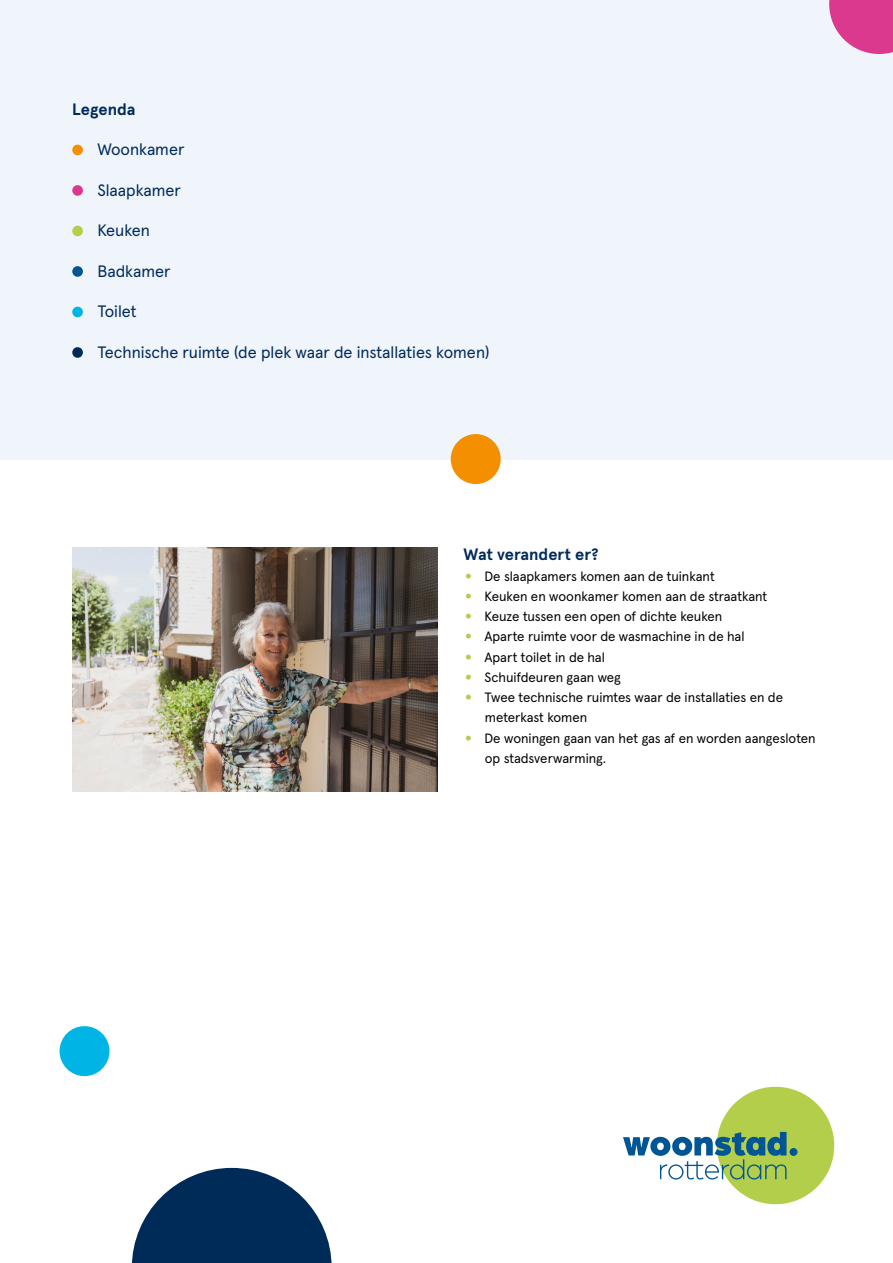
<style>
.page{position:relative;width:893px;height:1263px;background:#fff}
.page>*{position:absolute;margin:0;border:0;box-sizing:border-box;transform-origin:0 0}
.t1{font:16.5px "Apercu Pro";color:#002b59}
.t2{font:700 16.5px "Apercu Pro";color:#002b59}
.t3{font:13.5px/20.2px "Apercu Pro";color:#000}
.s1{font-size:30px;color:#b3ce4b}
</style>
<div class="page">
<div style="left:0;top:0;width:893px;height:459px;background:#f0f4fb"></div>
<svg style="left:132px;top:1168px;width:200px;height:95px"></svg>
<div style="left:60px;top:1026px;width:49px;height:50px;background:#00b5e5;border-radius:50%"></div>
<div style="left:717px;top:1087px;width:117px;height:117px;background:#b3ce4b;border-radius:50%"></div>
<div style="left:789px;top:1148px;width:8px;height:8px;background:#005594;border-radius:50%"></div>
<svg style="left:623px;top:1132px;width:163px;height:47px"></svg>
<svg style="left:829px;top:0;width:64px;height:54px"></svg>
<div style="left:451px;top:434px;width:50px;height:50px;background:#f38f00;border-radius:50%"></div>
<div style="left:72px;top:145px;width:11px;height:10px;background:#f38f00;border-radius:50%"></div>
<div style="left:72px;top:185px;width:11px;height:11px;background:#db398d;border-radius:50%"></div>
<div style="left:72px;top:226px;width:11px;height:10px;background:#b3ce4b;border-radius:50%"></div>
<div style="left:72px;top:266px;width:11px;height:11px;background:#005594;border-radius:50%"></div>
<div style="left:72px;top:307px;width:11px;height:10px;background:#00b5e5;border-radius:50%"></div>
<div style="left:72px;top:347px;width:11px;height:11px;background:#002b59;border-radius:50%"></div>
<img style="left:72px;top:548px;width:366px;height:243px">
<p class="t2" style="left:72px;top:96px;width:65px">Legenda</p>
<p class="t1" style="left:97px;top:137px;width:89px">Woonkamer</p>
<p class="t1" style="left:97px;top:177px;width:85px">Slaapkamer</p>
<p class="t1" style="left:97px;top:218px;width:54px">Keuken</p>
<p class="t1" style="left:97px;top:258px;width:75px">Badkamer</p>
<p class="t1" style="left:97px;top:299px;width:41px">Toilet</p>
<p class="t1" style="left:97px;top:339px;width:393px">Technische ruimte (de plek waar de installaties komen)</p>
<p class="t2" style="left:463px;top:542px;width:137px">Wat verandert er?</p>
<p class="t3" style="left:463px;top:565px;width:253px"><span class="s1">•</span> De slaapkamers komen aan de tuinkant</p>
<p class="t3" style="left:463px;top:585px;width:305px"><span class="s1">•</span> Keuken en woonkamer komen aan de straatkant</p>
<p class="t3" style="left:463px;top:605px;width:260px"><span class="s1">•</span> Keuze tussen een open of dichte keuken</p>
<p class="t3" style="left:463px;top:625px;width:283px"><span class="s1">•</span> Aparte ruimte voor de wasmachine in de hal</p>
<p class="t3" style="left:463px;top:646px;width:143px"><span class="s1">•</span> Apart toilet in de hal</p>
<p class="t3" style="left:463px;top:666px;width:159px"><span class="s1">•</span> Schuifdeuren gaan weg</p>
<p class="t3" style="left:485px;top:686px;width:300px;text-indent:-21px"><span class="s1">•</span> Twee technische ruimtes waar de installaties en de meterkast komen</p>
<p class="t3" style="left:485px;top:727px;width:332px;text-indent:-21px"><span class="s1">•</span> De woningen gaan van het gas af en worden aangesloten op stadsverwarming.</p>
</div>
